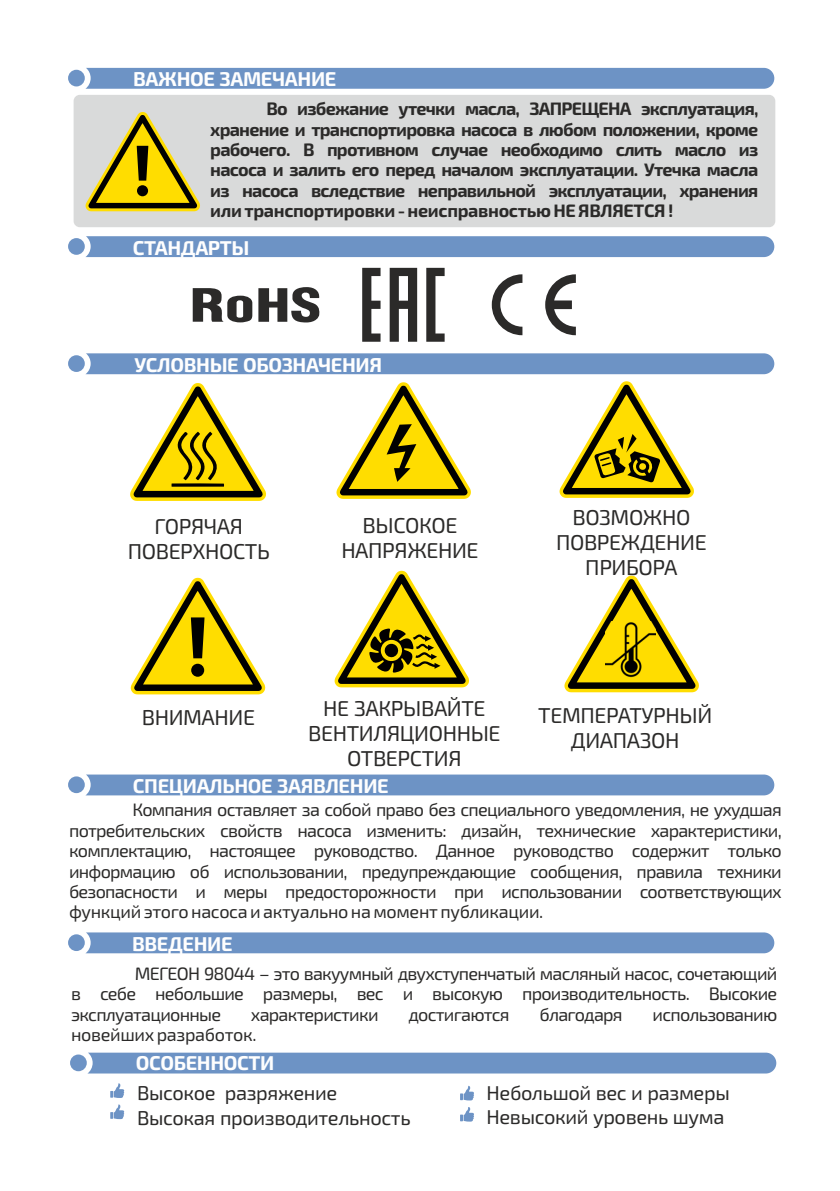
<style>
.page{position:relative;width:840px;height:1191px;background:#fff}
.page>*{position:absolute;margin:0;border:0;box-sizing:border-box;transform-origin:0 0}
.t1{font:21.6px/24.8px "Exo 2.0";letter-spacing:-.02em;color:#2b2a29;text-align:center}
.t2{font:700 20px "Exo 2.0";letter-spacing:-.02em;color:#fefefe}
.t3{font:20px/24.2px "Exo 2.0";letter-spacing:-.02em;color:#2b2a29}
.t4{font:18px/20.4px "Exo 2.0";letter-spacing:-.04em;color:#2b2a29;text-align:justify}
.t5{font:700 18px/20.4px "Exo 2.0";letter-spacing:-.02em;color:#2b2a29;text-align:justify}
.t6{font:18px "Exo 2.0";letter-spacing:-.02em;color:#2b2a29}
</style>
<div class="page">
<div style="left:68px;top:774px;width:705px;height:21px;background:#6d93c5"></div>
<div style="left:68px;top:932px;width:705px;height:21px;background:#6d93c5"></div>
<div style="left:70px;top:1052px;width:705px;height:21px;background:#6d93c5"></div>
<svg style="left:110px;top:1083px;width:14px;height:15px"></svg>
<svg style="left:110px;top:1104px;width:14px;height:15px"></svg>
<svg style="left:460px;top:1085px;width:14px;height:15px"></svg>
<svg style="left:460px;top:1107px;width:14px;height:14px"></svg>
<div style="left:74px;top:95px;width:700px;height:132px;background:#d9dada;border-radius:6px"></div>
<svg style="left:130px;top:577px;width:136px;height:118px"></svg>
<svg style="left:564px;top:575px;width:135px;height:118px"></svg>
<img style="left:605px;top:622px;width:50px;height:56px">
<svg style="left:68px;top:353px;width:705px;height:148px"></svg>
<svg style="left:334px;top:570px;width:135px;height:118px"></svg>
<svg style="left:362px;top:268px;width:82px;height:74px"></svg>
<svg style="left:193px;top:287px;width:127px;height:35px"></svg>
<svg style="left:491px;top:274px;width:84px;height:61px"></svg>
<div style="left:68px;top:236px;width:705px;height:21px;background:#6d93c5"></div>
<div style="left:68px;top:68px;width:705px;height:21px;background:#6d93c5"></div>
<svg style="left:85px;top:112px;width:115px;height:100px"></svg>
<p class="t2" style="left:133px;top:72px;width:205px">ВАЖНОЕ ЗАМЕЧАНИЕ</p>
<p class="t5" style="left:210px;top:100px;width:549px;text-indent:56px">Во избежание утечки масла, ЗАПРЕЩЕНА эксплуатация, хранение и транспортировка насоса в любом положении, кроме рабочего. В противном случае необходимо слить масло из насоса и залить его перед началом эксплуатации. Утечка масла из насоса вследствие неправильной эксплуатации, хранения или транспортировки - неисправностью НЕ ЯВЛЯЕТСЯ !</p>
<p class="t2" style="left:133px;top:241px;width:118px">СТАНДАРТЫ</p>
<p class="t2" style="left:134px;top:358px;width:249px">УСЛОВНЫЕ ОБОЗНАЧЕНИЯ</p>
<p class="t1" style="left:128px;top:516px;width:143px">ГОРЯЧАЯ<br>ПОВЕРХНОСТЬ</p>
<p class="t1" style="left:341px;top:515px;width:139px">ВЫСОКОЕ<br>НАПРЯЖЕНИЕ</p>
<p class="t1" style="left:555px;top:507px;width:152px">ВОЗМОЖНО<br>ПОВРЕЖДЕНИЕ<br>ПРИБОРА</p>
<p class="t1" style="left:142px;top:707px;width:115px">ВНИМАНИЕ</p>
<p class="t1" style="left:308px;top:698px;width:194px">НЕ ЗАКРЫВАЙТЕ<br>ВЕНТИЛЯЦИОННЫЕ<br>ОТВЕРСТИЯ</p>
<p class="t2" style="left:133px;top:779px;width:257px">СПЕЦИАЛЬНОЕ ЗАЯВЛЕНИЕ</p>
<p class="t1" style="left:538px;top:705px;width:175px">ТЕМПЕРАТУРНЫЙ<br>ДИАПАЗОН</p>
<p class="t4" style="left:69px;top:801px;width:714px;text-indent:63px">Компания оставляет за собой право без специального уведомления, не ухудшая потребительских свойств насоса изменить: дизайн, технические характеристики, комплектацию, настоящее руководство. Данное руководство содержит только информацию об использовании, предупреждающие сообщения, правила техники безопасности и меры предосторожности при использовании соответствующих функций этого насоса и актуально на момент публикации.</p>
<p class="t2" style="left:132px;top:937px;width:102px">ВВЕДЕНИЕ</p>
<p class="t4" style="left:71px;top:965px;width:707px;text-indent:64px">МЕГЕОН 98044 – это вакуумный двухступенчатый масляный насос, сочетающий в себе небольшие размеры, вес и высокую производительность. Высокие эксплуатационные</p>
<p class="t4" style="left:251px;top:1005px;width:129px">характеристики</p>
<p class="t4" style="left:408px;top:1005px;width:103px">достигаются</p>
<p class="t4" style="left:539px;top:1005px;width:85px">благодаря</p>
<p class="t4" style="left:652px;top:1005px;width:126px">использованию</p>
<p class="t6" style="left:71px;top:1028px;width:187px">новейших разработок.</p>
<p class="t2" style="left:136px;top:1056px;width:140px">ОСОБЕННОСТИ</p>
<p class="t3" style="left:486px;top:1082px;width:244px">Небольшой вес и размеры<br>Невысокий уровень шума</p>
<p class="t3" style="left:137px;top:1083px;width:275px">Высокое разряжение<br>Высокая производительность</p>
</div>
